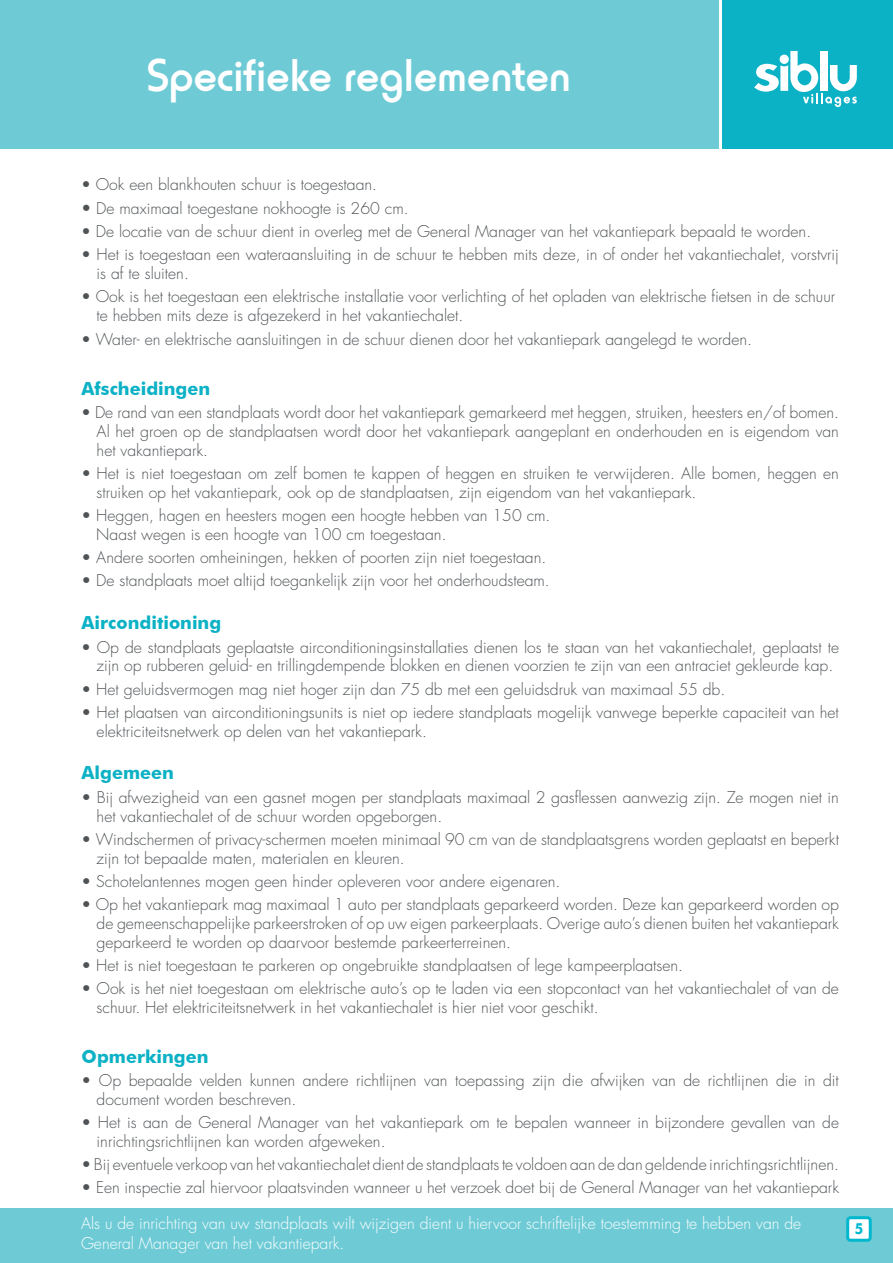
<style>
.page{position:relative;width:893px;height:1263px;background:#fff}
.page>*{position:absolute;margin:0;border:0;box-sizing:border-box;transform-origin:0 0}
.t1{font:500 48px "Horatio LT";color:#fff}
.t2{font:700 18px "Futura BT";color:#0bb1c5}
.t3{font:300 15.75px/18.9px "Futura Std";color:#4f5356}
.t4{font:300 15.75px "Futura Std";color:#fff}
.t5{font:700 15px "Futura";color:#00b7ce;scale:.9 1}
.s1{font-family:"Futura";font-weight:400}
.s2{font-family:"Futura";font-weight:400;font-size:16.5px}
</style>
<div class="page">
<div style="left:722px;top:0;width:170px;height:149px;background:#0bb1c5"></div>
<div style="left:0;top:0;width:718px;height:149px;background:#6ecbd6"></div>
<div style="left:0;top:1209px;width:893px;height:54px;background:#6ecbd6"></div>
<svg style="left:754px;top:51px;width:103px;height:56px"></svg>
<div style="left:848px;top:1218px;width:22px;height:22px;background:#fff;border-radius:3px"></div>
<div style="left:846px;top:1216px;width:26px;height:26px;border:3px solid #00b7ce;border-radius:3px"></div>
<p class="t1" style="left:147px;top:48px;width:425px">Specifieke reglementen</p>
<p class="t3" style="left:82px;top:175px;width:297px"><span class="s1">•</span> Ook een blankhouten schuur is toegestaan.</p>
<p class="t3" style="left:82px;top:199px;width:328px"><span class="s2">•</span> De maximaal toegestane nokhoogte is 260 cm.</p>
<p class="t3" style="left:82px;top:222px;width:731px"><span class="s1">•</span> De locatie van de schuur dient in overleg met de General Manager van het vakantiepark bepaald te worden.</p>
<p class="t3" style="left:97px;top:245px;width:744px;text-indent:-15px"><span class="s1">•</span> Het is toegestaan een wateraansluiting in de schuur te hebben mits deze, in of onder het vakantiechalet, vorstvrij is af te sluiten.</p>
<p class="t3" style="left:97px;top:287px;width:740px;text-indent:-15px"><span class="s1">•</span> Ook is het toegestaan een elektrische installatie voor verlichting of het opladen van elektrische fietsen in de schuur te hebben mits deze is afgezekerd in het vakantiechalet.</p>
<p class="t3" style="left:82px;top:330px;width:672px"><span class="s1">•</span> Water- en elektrische aansluitingen in de schuur dienen door het vakantiepark aangelegd te worden.</p>
<p class="t2" style="left:82px;top:378px;width:130px">Afscheidingen</p>
<p class="t3" style="left:97px;top:403px;width:744px;text-align:justify;text-indent:-15px"><span class="s1">•</span> De rand van een standplaats wordt door het vakantiepark gemarkeerd met heggen, struiken, heesters en/of bomen.<br>Al het groen op de standplaatsen wordt door het vakantiepark aangeplant en onderhouden en is eigendom van het vakantiepark.</p>
<p class="t3" style="left:97px;top:464px;width:744px;text-indent:-15px">• Het is niet toegestaan om zelf bomen te kappen of heggen en struiken te verwijderen. Alle bomen, heggen en struiken op het vakantiepark, ook op de standplaatsen, zijn eigendom van het vakantiepark.</p>
<p class="t3" style="left:82px;top:506px;width:470px">• Heggen, hagen en heesters mogen een hoogte hebben van 150 cm.</p>
<p class="t3" style="left:96px;top:525px;width:352px">Naast wegen is een hoogte van 100 cm toegestaan.</p>
<p class="t3" style="left:82px;top:549px;width:466px">• Andere soorten omheiningen, hekken of poorten zijn niet toegestaan.</p>
<p class="t3" style="left:82px;top:572px;width:470px">• De standplaats moet altijd toegankelijk zijn voor het onderhoudsteam.</p>
<p class="t2" style="left:82px;top:612px;width:141px">Airconditioning</p>
<p class="t3" style="left:82px;top:638px;width:759px;text-align:center"><span class="s1">•</span> Op de standplaats geplaatste airconditioningsinstallaties dienen los te staan van het vakantiechalet, geplaatst te zijn op rubberen geluid- en trillingdempende blokken en dienen voorzien te zijn van een antraciet gekleurde kap.</p>
<p class="t3" style="left:82px;top:680px;width:645px">• Het geluidsvermogen mag niet hoger zijn dan 75 db met een geluidsdruk van maximaal 55 db.</p>
<p class="t3" style="left:97px;top:703px;width:744px;text-indent:-15px">• Het plaatsen van airconditioningsunits is niet op iedere standplaats mogelijk vanwege beperkte capaciteit van het elektriciteitsnetwerk op delen van het vakantiepark.</p>
<p class="t2" style="left:82px;top:762px;width:94px">Algemeen</p>
<p class="t3" style="left:97px;top:788px;width:744px;text-indent:-15px">• Bij afwezigheid van een gasnet mogen per standplaats maximaal 2 gasflessen aanwezig zijn. Ze mogen niet in het vakantiechalet of de schuur worden opgeborgen.</p>
<p class="t3" style="left:97px;top:830px;width:744px;text-indent:-15px">• Windschermen of privacy-schermen moeten minimaal 90 cm van de standplaatsgrens worden geplaatst en beperkt zijn tot bepaalde maten, materialen en kleuren.</p>
<p class="t3" style="left:82px;top:872px;width:480px">• Schotelantennes mogen geen hinder opleveren voor andere eigenaren.</p>
<p class="t3" style="left:97px;top:895px;width:744px;text-align:justify;text-indent:-15px">• Op het vakantiepark mag maximaal 1 auto per standplaats geparkeerd worden. Deze kan geparkeerd worden op de gemeenschappelijke parkeerstroken of op uw eigen parkeerplaats. Overige auto’s dienen buiten het vakantiepark geparkeerd te worden op daarvoor bestemde parkeerterreinen.</p>
<p class="t3" style="left:82px;top:956px;width:603px">• Het is niet toegestaan te parkeren op ongebruikte standplaatsen of lege kampeerplaatsen.</p>
<p class="t3" style="left:97px;top:979px;width:744px;text-indent:-15px">• Ook is het niet toegestaan om elektrische auto’s op te laden via een stopcontact van het vakantiechalet of van de schuur. Het elektriciteitsnetwerk in het vakantiechalet is hier niet voor geschikt.</p>
<p class="t2" style="left:82px;top:1046px;width:128px">Opmerkingen</p>
<p class="t3" style="left:97px;top:1071px;width:744px;text-indent:-15px">• Op bepaalde velden kunnen andere richtlijnen van toepassing zijn die afwijken van de richtlijnen die in dit document worden beschreven.</p>
<p class="t3" style="left:97px;top:1113px;width:744px;text-indent:-15px">• Het is aan de General Manager van het vakantiepark om te bepalen wanneer in bijzondere gevallen van de inrichtingsrichtlijnen kan worden afgeweken.</p>
<p class="t3" style="left:82px;top:1155px;width:759px">• Bij eventuele verkoop van het vakantiechalet dient de standplaats te voldoen aan de dan geldende inrichtingsrichtlijnen.</p>
<p class="t3" style="left:82px;top:1179px;width:759px">• Een inspectie zal hiervoor plaatsvinden wanneer u het verzoek doet bij de General Manager van het vakantiepark</p>
<p class="t4" style="left:81px;top:1214px;width:722px">Als u de inrichting van uw standplaats wilt wijzigen dient u hiervoor schriftelijke toestemming te hebben van de</p>
<p class="t5" style="left:855px;top:1218px;width:11px">5</p>
<p class="t4" style="left:81px;top:1234px;width:265px">General Manager van het vakantiepark.</p>
</div>
